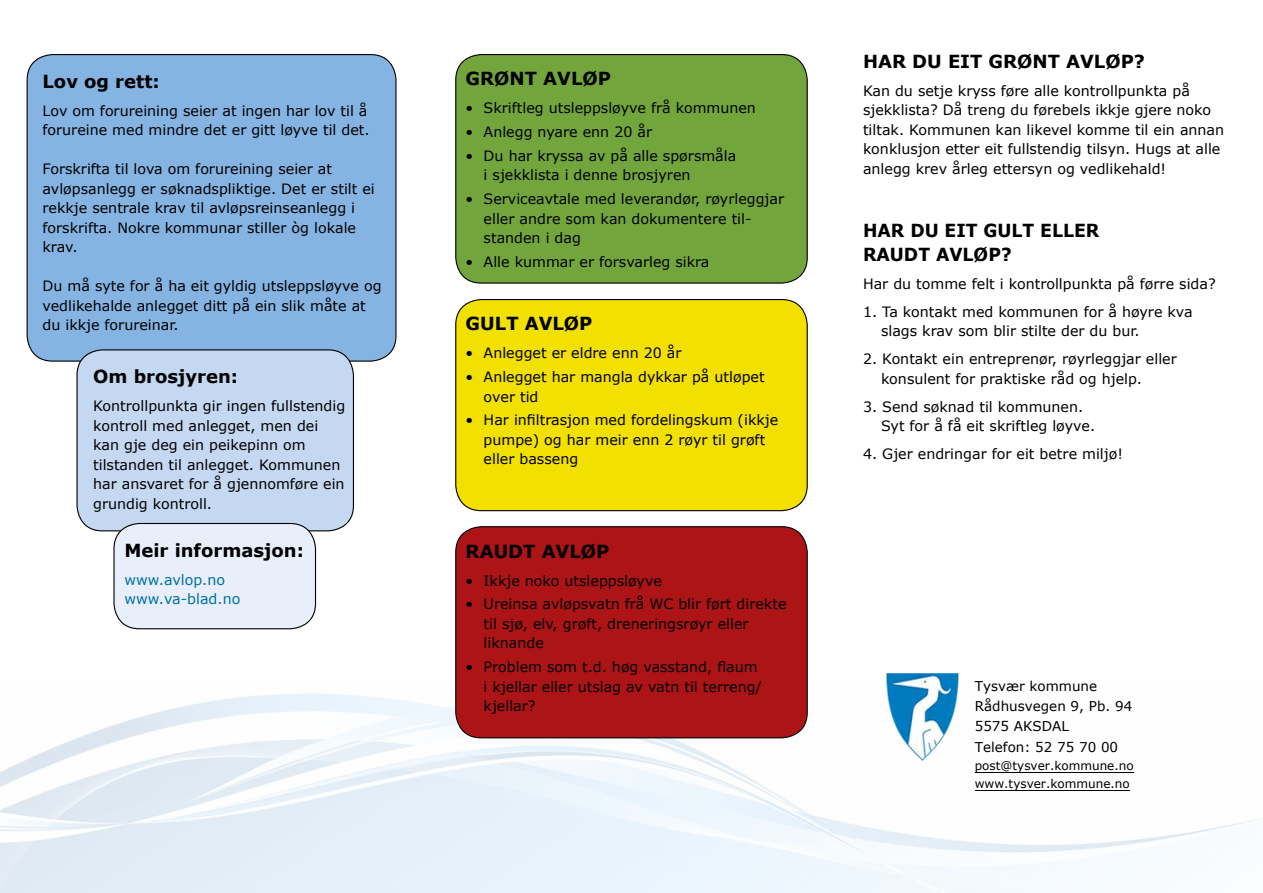
<style>
.page{position:relative;width:1263px;height:893px;background:#fff}
.page>*{position:absolute;margin:0;border:0;box-sizing:border-box;transform-origin:0 0}
.t1{font:700 18px "Verdana";color:#000}
.t2{font:700 18px "Verdana";color:#000;scale:.96 1}
.t3{font:14.25px/19.5px "Verdana";color:#000}
.t4{font:14.25px/19.5px "Verdana";color:#006fa2}
.t5{font:13.5px/20.2px "Verdana";color:#000}
.t6{font:12px/18px "Verdana";color:#000}
</style>
<div class="page">
<img style="left:0;top:694px;width:1259px;height:199px">
<div style="left:27px;top:55px;width:369px;height:306px;background:#85b3e2;border-radius:26px"></div>
<div style="left:77px;top:350px;width:276px;height:181px;background:#c5d8f1;border-radius:26px"></div>
<div style="left:76px;top:349px;width:278px;height:182px;border:1px solid #000;border-radius:26px"></div>
<div style="left:114px;top:523px;width:201px;height:106px;background:#e8effa;border-radius:26px"></div>
<div style="left:113px;top:523px;width:203px;height:106px;border:1px solid #000;border-radius:26px"></div>
<div style="left:456px;top:55px;width:351px;height:228px;background:#73a53d;border-radius:26px"></div>
<div style="left:455px;top:54px;width:353px;height:230px;border:1px solid #000;border-radius:26px"></div>
<div style="left:456px;top:300px;width:351px;height:211px;background:#f1e000;border-radius:26px"></div>
<div style="left:455px;top:299px;width:353px;height:212px;border:1px solid #000;border-radius:26px"></div>
<div style="left:456px;top:527px;width:351px;height:211px;background:#ac1416;border-radius:26px"></div>
<div style="left:455px;top:526px;width:353px;height:212px;border:1px solid #000;border-radius:26px"></div>
<hr style="left:975px;top:790px;width:155px;height:1px;background:#000">
<hr style="left:975px;top:772px;width:159px;height:1px;background:#000">
<img style="left:876px;top:674px;width:92px;height:86px">
<p class="t1" style="left:43px;top:70px;width:119px">LOV OG RETT:</p>
<p class="t3" style="left:43px;top:101px;width:329px">Lov om forureining seier at ingen har lov til å forureine med mindre det er gitt løyve til det.</p>
<p class="t3" style="left:43px;top:159px;width:334px">Forskrifta til lova om forureining seier at avløpsanlegg er søknadspliktige. Det er stilt ei rekkje sentrale krav til avløpsreinseanlegg i forskrifta. Nokre kommunar stiller òg lokale krav.</p>
<p class="t3" style="left:43px;top:276px;width:341px">Du må syte for å ha eit gyldig utsleppsløyve og vedlikehalde anlegget ditt på ein slik måte at du ikkje forureinar.</p>
<p class="t1" style="left:93px;top:365px;width:146px">OM BROSJYREN:</p>
<p class="t3" style="left:93px;top:396px;width:254px">Kontrollpunkta gir ingen fullstendig kontroll med anlegget, men dei kan gje deg ein peikepinn om tilstanden til anlegget. Kommunen har ansvaret for å gjennomføre ein grundig kontroll.</p>
<p class="t1" style="left:124px;top:539px;width:181px">MEIR INFORMASJON:</p>
<p class="t4" style="left:124px;top:569px;width:117px">www.avlop.no www.va-blad.no</p>
<p class="t1" style="left:466px;top:67px;width:147px">GRØNT AVLØP</p>
<p class="t3" style="left:466px;top:98px;width:292px">• Skriftleg utsleppsløyve frå kommunen</p>
<p class="t3" style="left:466px;top:122px;width:188px">• Anlegg nyare enn 20 år</p>
<p class="t3" style="left:484px;top:146px;width:254px;text-indent:-18px">• Du har kryssa av på alle spørsmåla i sjekklista i denne brosjyren</p>
<p class="t3" style="left:484px;top:189px;width:302px;text-indent:-18px">• Serviceavtale med leverandør, røyrleggjar eller andre som kan dokumentere til&shy;standen i dag</p>
<p class="t3" style="left:466px;top:252px;width:245px">• Alle kummar er forsvarleg sikra</p>
<p class="t1" style="left:466px;top:312px;width:128px">GULT AVLØP</p>
<p class="t3" style="left:466px;top:343px;width:217px">• Anlegget er eldre enn 20 år</p>
<p class="t3" style="left:484px;top:367px;width:283px;text-indent:-18px">• Anlegget har mangla dykkar på utløpet over tid</p>
<p class="t3" style="left:484px;top:410px;width:296px;text-indent:-18px">• Har infiltrasjon med fordelingskum (ikkje pumpe) og har meir enn 2 røyr til grøft eller basseng</p>
<p class="t1" style="left:466px;top:540px;width:91px">RAU DT AVLØP</p>
<p class="t3" style="left:466px;top:570px;width:198px">• Ikkje noko utsleppsløyve</p>
<p class="t3" style="left:484px;top:594px;width:304px;text-indent:-18px">• Ureinsa avløpsvatn frå WC blir ført direkte til sjø, elv, grøft, dreneringsrøyr eller liknande</p>
<p class="t3" style="left:484px;top:657px;width:280px;text-indent:-18px">• Problem som t.d. høg vasstand, flaum i kjellar eller utslag av vatn til terreng/ kjellar?</p>
<p class="t1" style="left:863px;top:50px;width:141px">HAR DU EIT GRØNT</p>
<p class="t1" style="left:1066px;top:50px;width:15px">AVLØP</p>
<p class="t1" style="left:1134px;top:50px;width:13px">?</p>
<p class="t3" style="left:863px;top:80px;width:363px">Kan du setje kryss føre alle kontrollpunkta på sjekklista? Då treng du førebels ikkje gjere noko tiltak. Kommunen kan likevel komme til ein annan konklusjon etter eit fullstendig tilsyn. Hugs at alle anlegg krev årleg ettersyn og vedlikehald!</p>
<p class="t2" style="left:863px;top:219px;width:140px">HAR DU EIT GULT</p>
<p class="t2" style="left:1040px;top:219px;width:14px">ELLER</p>
<p class="t2" style="left:863px;top:243px;width:15px">RAU</p>
<p class="t2" style="left:904px;top:243px;width:48px">DT AVLØP</p>
<p class="t2" style="left:1001px;top:243px;width:13px">?</p>
<p class="t3" style="left:863px;top:273px;width:354px">Har du tomme felt i kontrollpunkta på førre sida?</p>
<p class="t3" style="left:881px;top:301px;width:313px;text-indent:-18px">1. Ta kontakt med kommunen for å høyre kva slags krav som blir stilte der du bur.</p>
<p class="t3" style="left:881px;top:349px;width:297px;text-indent:-18px">2. Kontakt ein entreprenør, røyrleggjar eller konsulent for praktiske råd og hjelp.</p>
<p class="t3" style="left:881px;top:396px;width:216px;text-indent:-18px">3. Send søknad til kommunen.<br>Syt for å få eit skriftleg løyve.</p>
<p class="t3" style="left:863px;top:444px;width:261px">4. Gjer endringar for eit betre miljø!</p>
<p class="t5" style="left:975px;top:676px;width:159px">Tysvær kommune<br>Rådhusvegen 9, Pb. 94<br>5575 AKSDAL<br>Telefon: 52 75 70 00</p>
<p class="t6" style="left:975px;top:757px;width:160px">post@tysver.kommune.no www.tysver.kommune.no</p>
</div>
